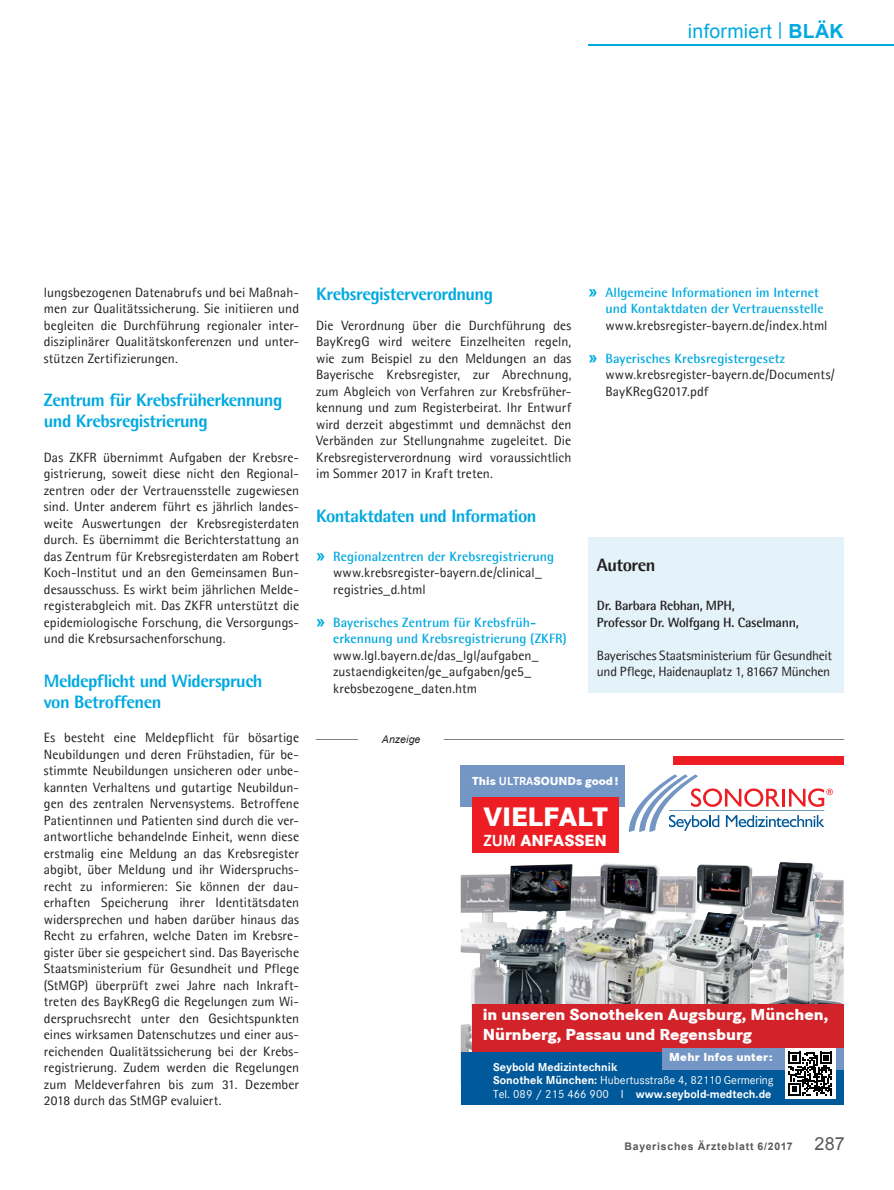
<style>
.page{position:relative;width:894px;height:1190px;background:#fff}
.page>*{position:absolute;margin:0;border:0;box-sizing:border-box;transform-origin:0 0}
.t1{font:800 27.6px "Corporate S";color:#fff}
.t2{font:19.5px "Arial";letter-spacing:.015em;color:#00a9e0}
.t3{font:800 18px/21px "Agfa Rotis Semisans";letter-spacing:-.03em;color:#00a9e0}
.t4{font:800 18px "Agfa Rotis Semisans";letter-spacing:-.03em;color:#231f20}
.t5{font:800 16.5px/19.8px "Corporate S";color:#fff}
.t6{font:13.5px/16.5px "Agfa Rotis Semisans";letter-spacing:.005em;color:#231f20;text-align:justify}
.t7{font:700 13.5px/16.5px "Agfa Rotis Semisans";color:#00a9e0}
.t8{font:13.5px/16.5px "Agfa Rotis Semisans";letter-spacing:-.02em;color:#231f20}
.t9{font:700 13.5px/16.5px "Agfa Rotis Semisans";letter-spacing:-.02em;color:#231f20}
.t10{font:700 12px/13.5px "Corporate S";color:#fff}
.t11{font:800 12px "Corporate S";letter-spacing:.01em;color:#fff}
.t12{font:700 10.5px "Arial";letter-spacing:.07em;color:#58595b}
.t13{font:italic 10.5px "Arial";letter-spacing:.01em;color:#231f20}
.s1{font-weight:700}
.s2{font-family:"Arial";font-weight:700;font-size:16.5px;color:#00a9e0}
.s3{font-weight:700;color:#00a9e0}
.s4{font-family:"Arial";font-size:16.5px}
.s5{font-weight:400}
.s6{font-weight:400;font-size:18px}
</style>
<div class="page">
<hr style="left:588px;top:44px;width:305px;height:1px;background:#00a9e0">
<div style="left:588px;top:537px;width:255px;height:156px;background:#e4f3fa"></div>
<img style="left:460px;top:874px;width:26px;height:178px">
<img style="left:828px;top:879px;width:15px;height:126px">
<img style="left:631px;top:876px;width:34px;height:43px">
<img style="left:631px;top:919px;width:34px;height:86px">
<img style="left:571px;top:876px;width:60px;height:129px">
<img style="left:486px;top:864px;width:85px;height:141px">
<img style="left:665px;top:869px;width:82px;height:136px">
<img style="left:747px;top:862px;width:81px;height:143px">
<div style="left:472px;top:1005px;width:371px;height:53px;background:#d2232a"></div>
<div style="left:460px;top:765px;width:165px;height:41px;background:#7496c4"></div>
<div style="left:673px;top:756px;width:170px;height:9px;background:#ed1d24"></div>
<div style="left:460px;top:1052px;width:383px;height:53px;background:#00599a"></div>
<svg style="left:628px;top:774px;width:204px;height:58px"></svg>
<div style="left:661px;top:1048px;width:182px;height:22px;background:#7496c4"></div>
<div style="left:784px;top:1048px;width:51px;height:51px;background:#fff"></div>
<svg style="left:784px;top:1048px;width:48px;height:48px"></svg>
<div style="left:472px;top:798px;width:146px;height:55px;background:#ed1d24"></div>
<hr style="left:316px;top:739px;width:527px;height:1px;background:#807f83">
<div style="left:358px;top:736px;width:85px;height:7px;background:#fff"></div>
<h2 class="t2" style="left:688px;top:20px;width:157px">informiert <sup>|</sup> <span class="s1">BLÄK</span></h2>
<p class="t6" style="left:44px;top:284px;width:257px">lungsbezogenen Datenabrufs und bei Maßnah&shy;men zur Qualitätssicherung. Sie initiieren und begleiten die Durchführung regionaler inter&shy;disziplinärer Qualitätskonferenzen und unter&shy;stützen Zertifizierungen.</p>
<h3 class="t3" style="left:44px;top:389px;width:240px">Zentrum für Krebsfrüherkennung und Krebsregistrierung</h3>
<p class="t6" style="left:44px;top:449px;width:257px">Das ZKFR übernimmt Aufgaben der Krebsre&shy;gistrierung, soweit diese nicht den Regional&shy;zentren oder der Vertrauensstelle zugewiesen sind. Unter anderem führt es jährlich landes&shy;weite Auswertungen der Krebsregisterdaten durch. Es übernimmt die Berichterstattung an das Zentrum für Krebsregisterdaten am Robert Koch-Institut und an den Gemeinsamen Bun&shy;desausschuss. Es wirkt beim jährlichen Melde&shy;registerabgleich mit. Das ZKFR unterstützt die epidemiologische Forschung, die Versorgungs&shy;und die Krebsursachenforschung.</p>
<h3 class="t3" style="left:44px;top:670px;width:220px">Meldepflicht und Widerspruch von Betroffenen</h3>
<p class="t6" style="left:44px;top:729px;width:257px">Es besteht eine Meldepflicht für bösartige Neubildungen und deren Frühstadien, für be&shy;stimmte Neubildungen unsicheren oder unbe&shy;kannten Verhaltens und gutartige Neubildun&shy;gen des zentralen Nervensystems. Betroffene Patientinnen und Patienten sind durch die ver&shy;antwortliche behandelnde Einheit, wenn diese erstmalig eine Meldung an das Krebsregister abgibt, über Meldung und ihr Widerspruchs&shy;recht zu informieren: Sie können der dau&shy;erhaften Speicherung ihrer Identitätsdaten widersprechen und haben darüber hinaus das Recht zu erfahren, welche Daten im Krebsre&shy;gister über sie gespeichert sind. Das Bayerische Staatsministerium für Gesundheit und Pflege (StMGP) überprüft zwei Jahre nach Inkraft&shy;treten des BayKRegG die Regelungen zum Wi&shy;derspruchsrecht unter den Gesichtspunkten eines wirksamen Datenschutzes und einer aus&shy;reichenden Qualitätssicherung bei der Krebs&shy;registrierung. Zudem werden die Regelungen zum Meldeverfahren bis zum 31. Dezember 2018 durch das StMGP evaluiert.</p>
<h3 class="t3" style="left:316px;top:283px;width:178px">Krebsregisterverordnung</h3>
<p class="t6" style="left:316px;top:317px;width:257px">Die Verordnung über die Durchführung des BayKregG wird weitere Einzelheiten regeln, wie zum Beispiel zu den Meldungen an das Bayerische Krebsregister, zur Abrechnung, zum Abgleich von Verfahren zur Krebsfrüher&shy;kennung und zum Registerbeirat. Ihr Entwurf wird derzeit abgestimmt und demnächst den Verbänden zur Stellungnahme zugeleitet. Die Krebsregisterverordnung wird voraussichtlich im Sommer 2017 in Kraft treten.</p>
<h3 class="t3" style="left:316px;top:505px;width:222px">Kontaktdaten und Information</h3>
<p class="t6" style="left:333px;top:548px;width:222px;text-align:left;text-indent:-17px"><span class="s2">»</span> <span class="s3">Regionalzentren der Krebsregistrierung </span>www.krebsregister-bayern.de/clinical_ registries_d.html</p>
<p class="t7" style="left:333px;top:614px;width:235px;text-indent:-17px"><span class="s4">»</span> Bayerisches Zentrum für Krebsfrüh&shy;erkennung und Krebsregistrierung (ZKFR)</p>
<p class="t6" style="left:333px;top:647px;width:207px;text-align:left">www.lgl.bayern.de/das_lgl/aufgaben_ zustaendigkeiten/ge_aufgaben/ge5_ krebsbezogene_daten.htm</p>
<p class="t13" style="left:382px;top:734px;width:40px">Anzeige</p>
<p class="t7" style="left:605px;top:284px;width:220px;text-indent:-17px"><span class="s4">»</span> Allgemeine Informationen im Internet und Kontaktdaten der Vertrauensstelle</p>
<p class="t6" style="left:605px;top:317px;width:223px">www.krebsregister-bayern.de/index.html</p>
<p class="t6" style="left:605px;top:350px;width:231px;text-align:left;text-indent:-17px"><span class="s2">»</span> <span class="s3">Bayerisches Krebsregistergesetz </span>www.krebsregister-bayern.de/Documents/<br>BayKRegG2017.pdf</p>
<h3 class="t4" style="left:597px;top:553px;width:60px">Autoren</h3>
<p class="t9" style="left:597px;top:597px;width:203px">Dr. Barbara Rebhan, MPH,<br>Professor Dr. Wolfgang H. Caselmann,</p>
<p class="t8" style="left:597px;top:647px;width:237px">Bayerisches Staatsministerium für Gesundheit und Pflege, Haidenauplatz 1, 81667 München</p>
<p class="t11" style="left:472px;top:774px;width:147px">This <span class="s1">ULTRA</span>SOUNDs good !</p>
<h1 class="t1" style="left:483px;top:800px;width:126px">VIELFALT</h1>
<p class="t5" style="left:483px;top:831px;width:125px"><span class="s1">ZUM</span> ANFASSEN</p>
<p class="t5" style="left:482px;top:1005px;width:347px">in unseren Sonotheken Augsburg, München,<br>Nürnberg, Passau und Regensburg</p>
<p class="t10" style="left:493px;top:1060px;width:282px">Seybold Medizintechnik<br>Sonothek München: <span class="s5">Hubertusstraße 4, 82110 Germering<br>Tel. 089 / 215 466 900 I</span> www.seybold-medtech.de</p>
<p class="t11" style="left:669px;top:1050px;width:105px">Mehr Infos unter:</p>
<p class="t12" style="left:624px;top:1140px;width:222px">Bayerisches Ärzteblatt 6/2017 <span class="s6">287</span></p>
</div>
